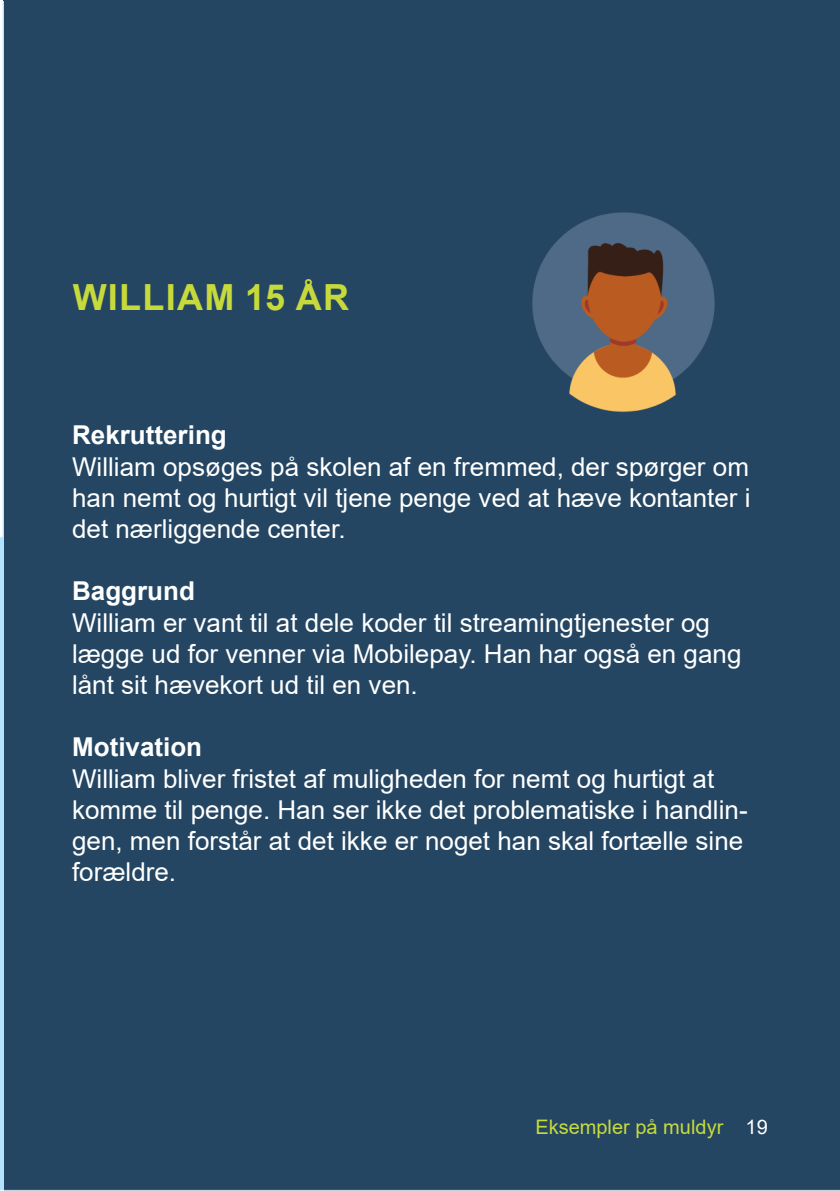
<style>
.page{position:relative;width:840px;height:1191px;background:#fff}
.page>*{position:absolute;margin:0;border:0;box-sizing:border-box;transform-origin:0 0}
.t1{font:700 36px "Arial";letter-spacing:.035em;color:#c7da3c}
.t2{font:26px/31.2px "Arial";color:#fff}
.t3{font:700 26px "Arial";color:#fff}
.t4{font:20px "Arial";color:#c7da3c}
.s1{color:#fff}
</style>
<div class="page">
<div style="left:0;top:0;width:839px;height:1191px;background:#244662"></div>
<p class="t1" style="left:73px;top:272px;width:278px">WILLIAM 15 ÅR</p>
<p class="t3" style="left:72px;top:417px;width:156px">Rekruttering</p>
<p class="t2" style="left:72px;top:450px;width:679px;text-align:justify">William opsøges på skolen af en fremmed, der spørger om han nemt og hurtigt vil tjene penge ved at hæve kontanter i det nærliggende center.</p>
<p class="t3" style="left:72px;top:573px;width:124px">Baggrund</p>
<p class="t2" style="left:72px;top:606px;width:670px">William er vant til at dele koder til streamingtjenester og lægge ud for venner via Mobilepay. Han har også en gang lånt sit hævekort ud til en ven.</p>
<p class="t3" style="left:72px;top:729px;width:131px">Motivation</p>
<p class="t2" style="left:72px;top:762px;width:676px">William bliver fristet af muligheden for nemt og hurtigt at komme til penge. Han ser ikke det problematiske i handlin&shy;gen, men forstår at det ikke er noget han skal fortælle sine forældre.</p>
<p class="t4" style="left:535px;top:1112px;width:234px">Eksempler på muldyr <span class="s1">19</span></p>
</div>
